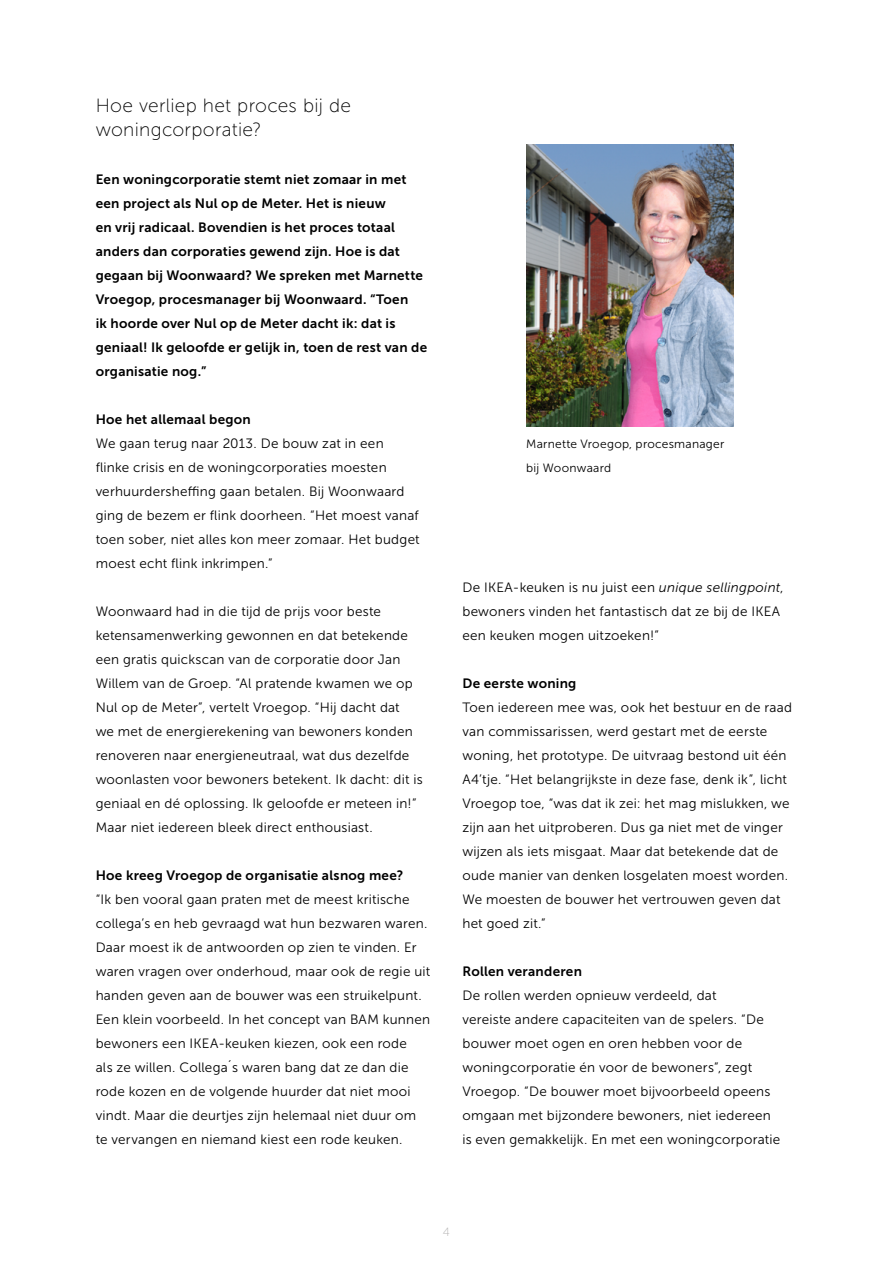
<style>
.page{position:relative;width:893px;height:1263px;background:#fff}
.page>*{position:absolute;margin:0;border:0;box-sizing:border-box;transform-origin:0 0}
.t1{font:19.2px/24px "Museo Sans 100";letter-spacing:.015em;color:#000}
.t2{font:13.5px/24px "Museo Sans 300";letter-spacing:.02em;color:#000}
.t3{font:13.5px/24px "Museo Sans 700";letter-spacing:.02em;color:#000}
.t4{font:12px/24px "Museo Sans 300";letter-spacing:.025em;color:#000}
.t5{font:12px "Museo Sans 100";color:#b3b2b2}
.s1{font-style:italic}
</style>
<div class="page">
<img style="left:526px;top:145px;width:207px;height:282px">
<h1 class="t1" style="left:96px;top:93px;width:257px">Hoe verliep het proces bij de woningcorporatie?</h1>
<p class="t3" style="left:96px;top:167px;width:333px">Een woningcorporatie stemt niet zomaar in met een project als Nul op de Meter. Het is nieuw<br>en vrij radicaal. Bovendien is het proces totaal anders dan corporaties gewend zijn. Hoe is dat gegaan bij Woonwaard? We spreken met Marnette Vroegop, procesmanager bij Woonwaard. “Toen<br>ik hoorde over Nul op de Meter dacht ik: dat is geniaal! Ik geloofde er gelijk in, toen de rest van de organisatie nog.”</p>
<p class="t3" style="left:96px;top:407px;width:157px">Hoe het allemaal begon</p>
<p class="t2" style="left:96px;top:431px;width:326px">We gaan terug naar 2013. De bouw zat in een flinke crisis en de woningcorporaties moesten verhuurdersheffing gaan betalen. Bij Woonwaard ging de bezem er flink doorheen. “Het moest vanaf toen sober, niet alles kon meer zomaar. Het budget moest echt flink inkrimpen.”</p>
<p class="t2" style="left:96px;top:599px;width:329px">Woonwaard had in die tijd de prijs voor beste ketensamenwerking gewonnen en dat betekende een gratis quickscan van de corporatie door Jan Willem van de Groep. “Al pratende kwamen we op Nul op de Meter”, vertelt Vroegop. “Hij dacht dat<br>we met de energierekening van bewoners konden renoveren naar energieneutraal, wat dus dezelfde woonlasten voor bewoners betekent. Ik dacht: dit is geniaal en dé oplossing. Ik geloofde er meteen in!” Maar niet iedereen bleek direct enthousiast.</p>
<p class="t3" style="left:96px;top:863px;width:309px">Hoe kreeg Vroegop de organisatie alsnog mee?</p>
<p class="t2" style="left:96px;top:887px;width:336px">“Ik ben vooral gaan praten met de meest kritische collega’s en heb gevraagd wat hun bezwaren waren.<br>Daar moest ik de antwoorden op zien te vinden. Er waren vragen over onderhoud, maar ook de regie uit handen geven aan de bouwer was een struikelpunt.<br>Een klein voorbeeld. In het concept van BAM kunnen bewoners een IKEA-keuken kiezen, ook een rode<br>als ze willen. Collega´s waren bang dat ze dan die rode kozen en de volgende huurder dat niet mooi vindt. Maar die deurtjes zijn helemaal niet duur om te vervangen en niemand kiest een rode keuken.</p>
<p class="t4" style="left:526px;top:432px;width:200px">Marnette Vroegop, procesmanager bij Woonwaard</p>
<p class="t2" style="left:462px;top:575px;width:323px">De IKEA-keuken is nu juist een <span class="s1">unique sellingpoint</span>, bewoners vinden het fantastisch dat ze bij de IKEA een keuken mogen uitzoeken!”</p>
<p class="t3" style="left:462px;top:671px;width:115px">De eerste woning</p>
<p class="t2" style="left:462px;top:695px;width:331px">Toen iedereen mee was, ook het bestuur en de raad van commissarissen, werd gestart met de eerste woning, het prototype. De uitvraag bestond uit één A4’tje. “Het belangrijkste in deze fase, denk ik”, licht Vroegop toe, “was dat ik zei: het mag mislukken, we zijn aan het uitproberen. Dus ga niet met de vinger wijzen als iets misgaat. Maar dat betekende dat de oude manier van denken losgelaten moest worden.<br>We moesten de bouwer het vertrouwen geven dat het goed zit.”</p>
<p class="t3" style="left:462px;top:959px;width:121px">Rollen veranderen</p>
<p class="t2" style="left:462px;top:983px;width:319px">De rollen werden opnieuw verdeeld, dat<br>vereiste andere capaciteiten van de spelers. “De bouwer moet ogen en oren hebben voor de woningcorporatie én voor de bewoners”, zegt Vroegop. “De bouwer moet bijvoorbeeld opeens omgaan met bijzondere bewoners, niet iedereen is even gemakkelijk. En met een woningcorporatie</p>
<p class="t5" style="left:443px;top:1225px;width:9px">4</p>
</div>
